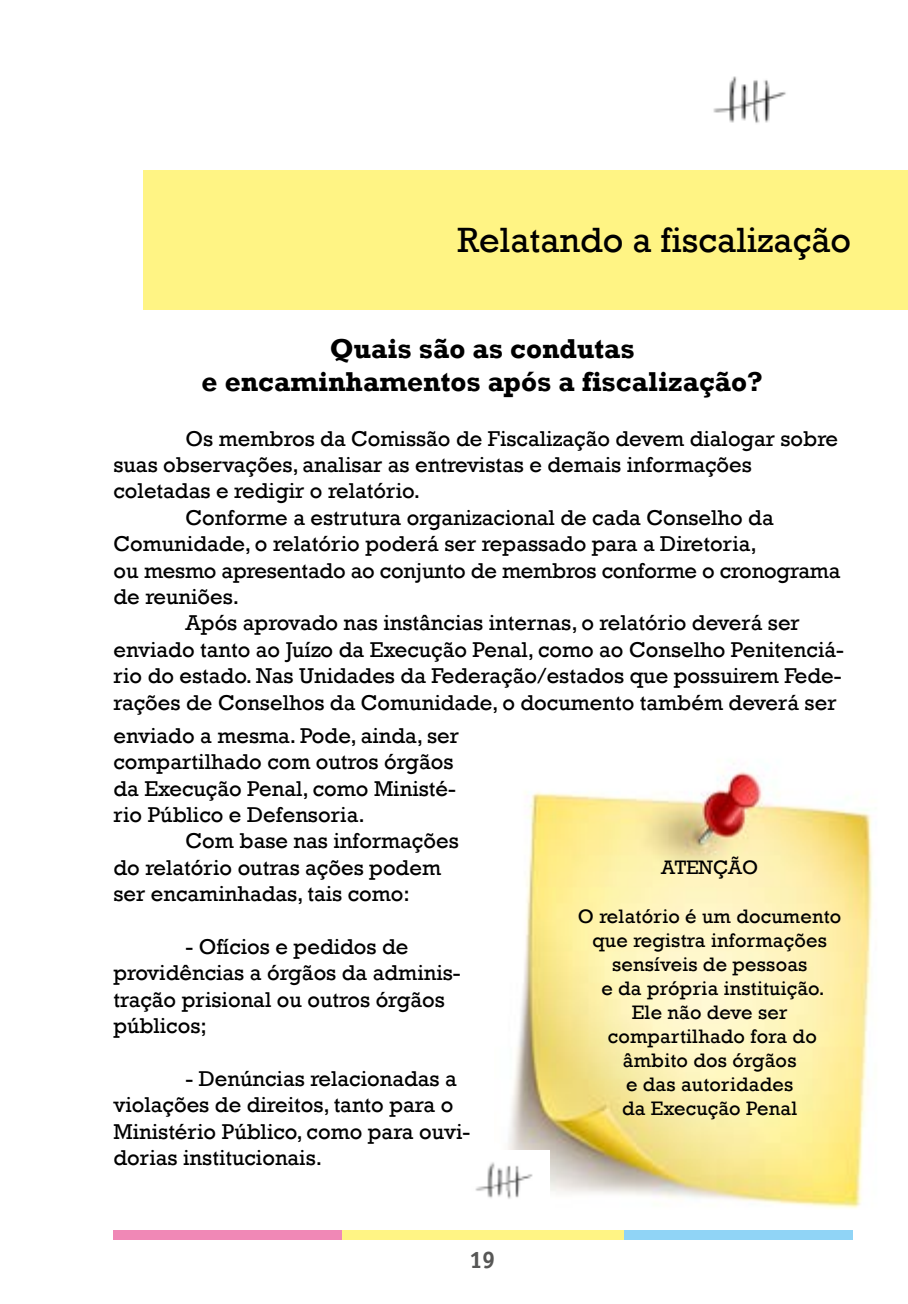
<style>
.page{position:relative;width:908px;height:1304px;background:#fff}
.page>*{position:absolute;margin:0;border:0;box-sizing:border-box;transform-origin:0 0}
.t1{font:36px "Rockwell";color:#000}
.t2{font:700 28px/33.6px "Rockwell";color:#000;text-align:center}
.t3{font:700 24px "Officina Sans";color:#575756}
.t4{font:22px/26.4px "Rockwell";color:#000}
.t5{font:20px/24px "Rockwell";letter-spacing:.01em;color:#000;text-align:center}
</style>
<div class="page">
<div style="left:333px;top:1230px;width:291px;height:10px;background:#fff484"></div>
<div style="left:624px;top:1230px;width:228px;height:10px;background:#90d4f6"></div>
<div style="left:113px;top:1230px;width:228px;height:10px;background:#f088b6"></div>
<img style="left:508px;top:771px;width:365px;height:438px">
<div style="left:144px;top:170px;width:763px;height:140px;background:#fff484"></div>
<img style="left:713px;top:76px;width:73px;height:47px">
<img style="left:475px;top:1151px;width:74px;height:58px">
<h1 class="t1" style="left:457px;top:219px;width:395px">Relatando a fiscalização</h1>
<p class="t2" style="left:201px;top:331px;width:562px">Quais são as condutas<br>e encaminhamentos após a fiscalização?</p>
<p class="t4" style="left:185px;top:425px;width:653px">Os membros da Comissão de Fiscalização devem dialogar sobre</p>
<p class="t4" style="left:113px;top:452px;width:639px">suas observações, analisar as entrevistas e demais informações</p>
<p class="t4" style="left:113px;top:478px;width:308px">coletadas e redigir o relatório.</p>
<p class="t4" style="left:185px;top:504px;width:589px">Conforme a estrutura organizacional de cada Conselho da</p>
<p class="t4" style="left:113px;top:531px;width:644px">Comunidade, o relatório poderá ser repassado para a Diretoria,</p>
<p class="t4" style="left:113px;top:557px;width:728px">ou mesmo apresentado ao conjunto de membros conforme o cronograma</p>
<p class="t4" style="left:113px;top:584px;width:127px">de reuniões.</p>
<p class="t4" style="left:185px;top:610px;width:615px">Após aprovado nas instâncias internas, o relatório deverá ser</p>
<p class="t4" style="left:113px;top:636px;width:731px">enviado tanto ao Juízo da Execução Penal, como ao Conselho Penitenciá-</p>
<p class="t4" style="left:113px;top:663px;width:729px">rio do estado. Nas Unidades da Federação/estados que possuirem Fede-</p>
<p class="t4" style="left:113px;top:689px;width:724px">rações de Conselhos da Comunidade, o documento também deverá ser</p>
<p class="t4" style="left:113px;top:723px;width:347px">enviado a mesma. Pode, ainda, ser compartilhado com outros órgãos da Execução Penal, como Ministé&shy;rio Público e Defensoria.</p>
<p class="t4" style="left:113px;top:828px;width:346px;text-indent:72px">Com base nas informações do relatório outras ações podem ser encaminhadas, tais como:</p>
<p class="t4" style="left:113px;top:934px;width:348px;text-indent:72px">- Ofícios e pedidos de providências a órgãos da adminis&shy;tração prisional ou outros órgãos públicos;</p>
<p class="t4" style="left:113px;top:1066px;width:358px;text-indent:72px">- Denúncias relacionadas a violações de direitos, tanto para o<br>Ministério Público, como para ouvi&shy;dorias institucionais.</p>
<p class="t5" style="left:660px;top:856px;width:99px">ATENÇÃO</p>
<p class="t5" style="left:577px;top:904px;width:265px">O relatório é um documento que registra informações sensíveis de pessoas<br>e da própria instituição.<br>Ele não deve ser compartilhado fora do âmbito dos órgãos<br>e das autoridades<br>da Execução Penal</p>
<p class="t3" style="left:469px;top:1244px;width:28px">19</p>
</div>
